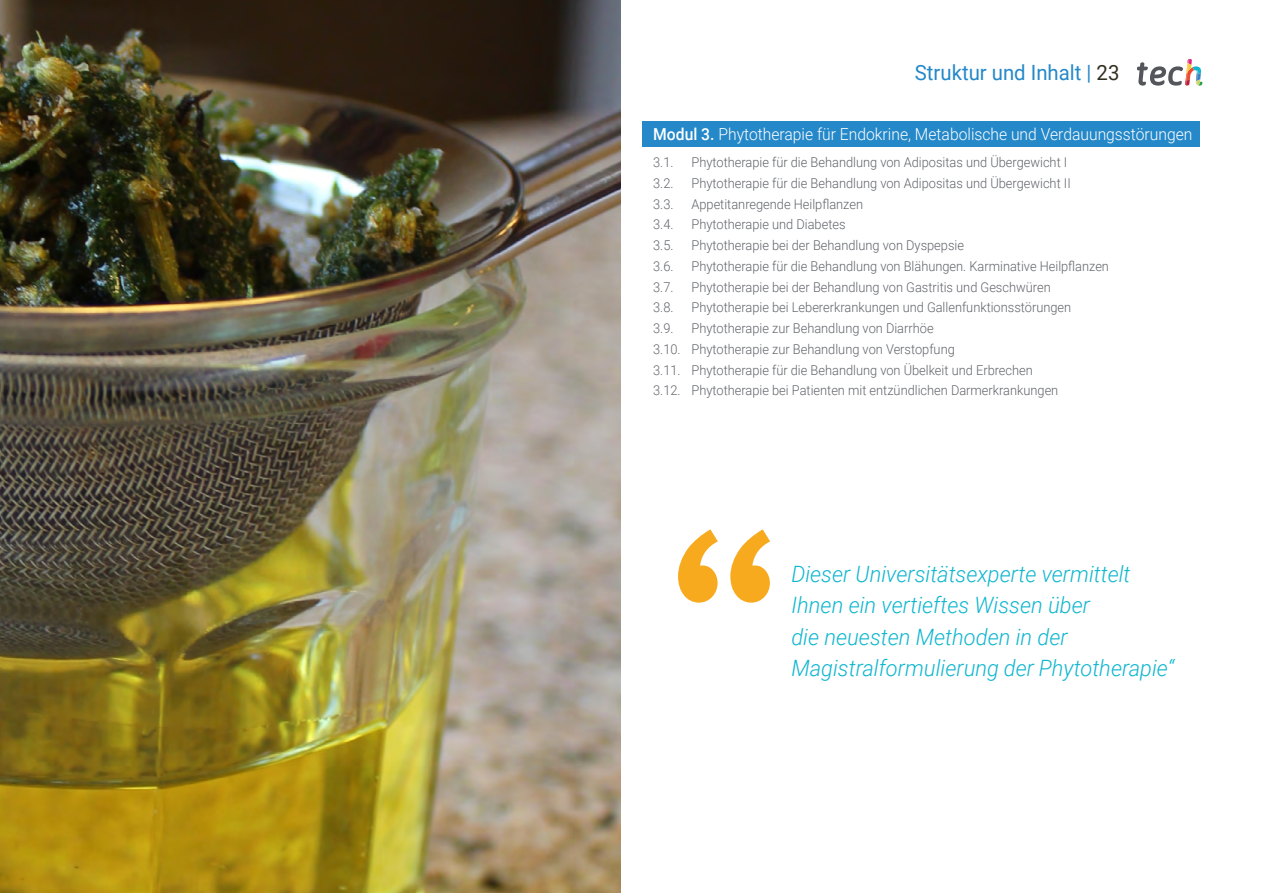
<style>
.page{position:relative;width:1263px;height:893px;background:#fff}
.page>*{position:absolute;margin:0;border:0;box-sizing:border-box;transform-origin:0 0}
.t1{font:italic 300 22.5px/31.5px "Roboto";color:#0fb6cf}
.t2{font:21px "Roboto";color:#2488c9}
.t3{font:300 16.5px "Roboto";color:#fff;scale:.95 1}
.t4{font:300 13.5px/20.7px "Roboto";color:#61646a;scale:.95 1}
.s1{color:#312e20}
.s2{font-weight:500}
</style>
<div class="page">
<img style="left:0;top:0;width:621px;height:893px">
<div style="left:642px;top:121px;width:557px;height:25px;background:#2488c9"></div>
<svg style="left:678px;top:529px;width:92px;height:74px"></svg>
<svg style="left:1137px;top:59px;width:65px;height:27px"></svg>
<h2 class="t2" style="left:915px;top:57px;width:206px">Struktur und Inhalt | <span class="s1">23</span></h2>
<p class="t3" style="left:653px;top:123px;width:569px"><span class="s2">Modul 3.</span> Phytotherapie für Endokrine, Metabolische und Verdauungsstörungen</p>
<p class="t4" style="left:653px;top:151px;width:23px">3.1.</p>
<p class="t4" style="left:691px;top:151px;width:397px">Phytotherapie für die Behandlung von Adipositas und Übergewicht I</p>
<p class="t4" style="left:653px;top:172px;width:23px">3.2.</p>
<p class="t4" style="left:691px;top:172px;width:401px">Phytotherapie für die Behandlung von Adipositas und Übergewicht II</p>
<p class="t4" style="left:653px;top:193px;width:23px">3.3.</p>
<p class="t4" style="left:691px;top:193px;width:182px">Appetitanregende Heilpflanzen</p>
<p class="t4" style="left:653px;top:214px;width:23px">3.4.</p>
<p class="t4" style="left:691px;top:214px;width:164px">Phytotherapie und Diabetes</p>
<p class="t4" style="left:653px;top:234px;width:23px">3.5.</p>
<p class="t4" style="left:691px;top:234px;width:288px">Phytotherapie bei der Behandlung von Dyspepsie</p>
<p class="t4" style="left:653px;top:255px;width:23px">3.6.</p>
<p class="t4" style="left:691px;top:255px;width:441px">Phytotherapie für die Behandlung von Blähungen. Karminative Heilpflanzen</p>
<p class="t4" style="left:653px;top:276px;width:23px">3.7.</p>
<p class="t4" style="left:691px;top:276px;width:380px">Phytotherapie bei der Behandlung von Gastritis und Geschwüren</p>
<p class="t4" style="left:653px;top:297px;width:23px">3.8.</p>
<p class="t4" style="left:691px;top:297px;width:401px">Phytotherapie bei Lebererkrankungen und Gallenfunktionsstörungen</p>
<p class="t4" style="left:653px;top:317px;width:23px">3.9.</p>
<p class="t4" style="left:653px;top:317px;width:428px;text-indent:38px">Phytotherapie zur Behandlung von Diarrhöe<br>3.10. Phytotherapie zur Behandlung von Verstopfung<br>3.11. Phytotherapie für die Behandlung von Übelkeit und Erbrechen 3.12. Phytotherapie bei Patienten mit entzündlichen Darmerkrankungen</p>
<h1 class="t1" style="left:791px;top:557px;width:384px">Dieser Universitätsexperte vermittelt Ihnen ein vertieftes Wissen über<br>die neuesten Methoden in der Magistralformulierung der Phytotherapie“</h1>
</div>
